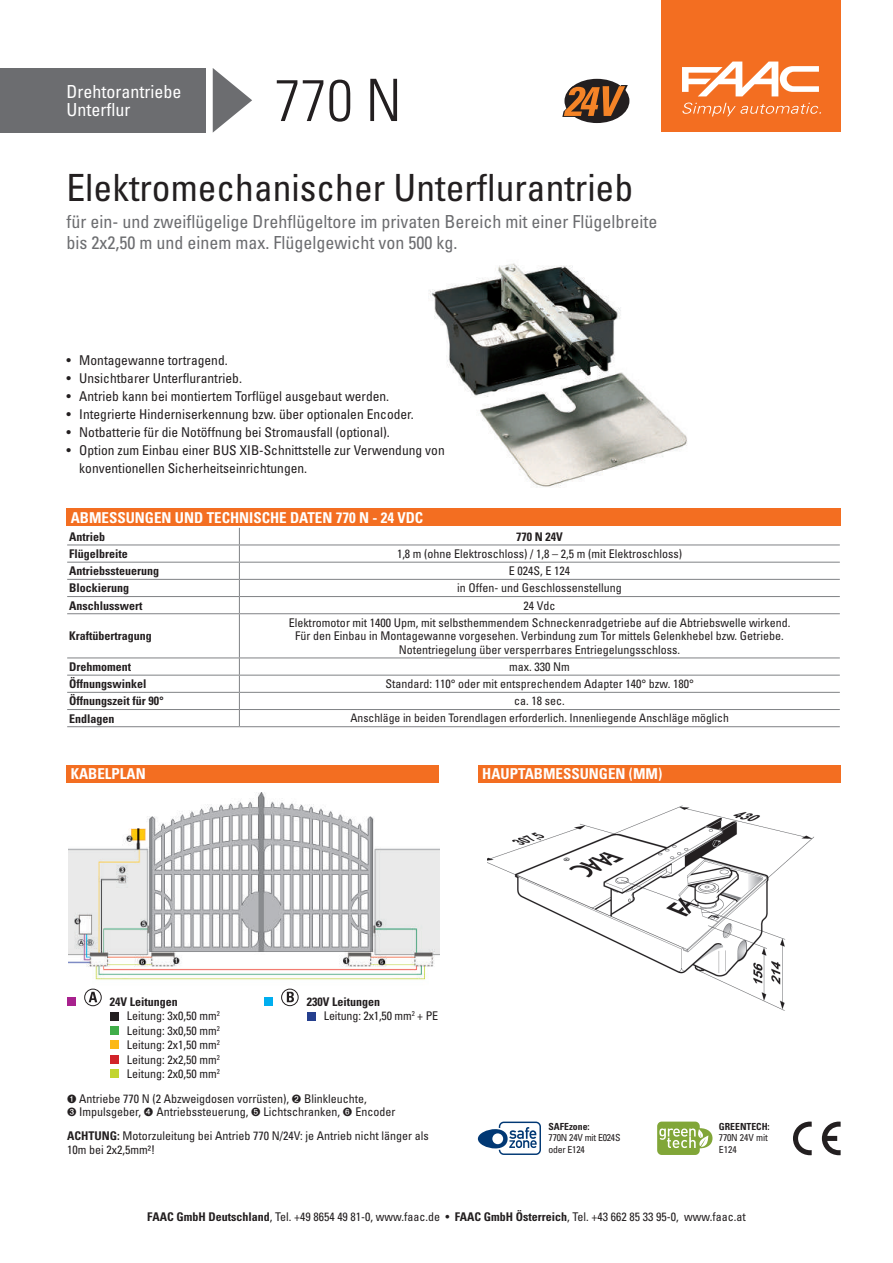
<style>
.page{position:relative;width:893px;height:1263px;background:#fff}
.page>*{position:absolute;margin:0;border:0;box-sizing:border-box;transform-origin:0 0}
.t1{font:300 condensed 58.5px "Univers LT Std";color:#231f20}
.t2{font:condensed 37.5px "Univers LT Std";color:#231f20}
.t3{font:condensed 18px/21px "Univers LT Std";color:#6c6d70}
.t4{font:condensed 18px/18px "Univers LT Std";color:#fff}
.t5{font:700 condensed 15px "Univers LT Std";color:#fff}
.t6{font:condensed 13.5px/18px "Univers LT Std";color:#231f20}
.t7{font:condensed 12px/14.4px "Univers LT Std";color:#231f20}
.t8{font:700 condensed 12px "Univers LT Std";color:#231f20}
.t9{font:condensed 11.7px "Univers LT Std";color:#231f20}
.t10{font:condensed 9.75px/11.7px "Univers LT Std";letter-spacing:-.02em;color:#231f20}
.t11{font:700 condensed 9.75px "Univers LT Std";color:#231f20}
.t12{font:condensed 9.75px/11.7px "Univers LT Std";color:#231f20}
.s1{font-weight:700}
</style>
<div class="page">
<img style="left:429px;top:263px;width:258px;height:224px">
<svg style="left:657px;top:1121px;width:55px;height:34px"></svg>
<div style="left:67px;top:765px;width:372px;height:17px;background:#f36e21"></div>
<div style="left:478px;top:765px;width:363px;height:17px;background:#f36e21"></div>
<svg style="left:213px;top:68px;width:39px;height:65px"></svg>
<div style="left:0;top:68px;width:205px;height:65px;background:#6c6d70"></div>
<svg style="left:793px;top:1121px;width:48px;height:34px"></svg>
<div style="left:67px;top:509px;width:774px;height:17px;background:#f36e21"></div>
<div style="left:499px;top:1121px;width:42px;height:34px;border:1px solid #013874;border-radius:4px"></div>
<svg style="left:478px;top:1127px;width:59px;height:21px"></svg>
<img style="left:488px;top:805px;width:326px;height:206px">
<hr style="left:67px;top:545px;width:172px;height:1px;background:#808285">
<hr style="left:67px;top:562px;width:172px;height:1px;background:#808285">
<hr style="left:67px;top:579px;width:172px;height:1px;background:#808285">
<hr style="left:67px;top:596px;width:172px;height:1px;background:#808285">
<hr style="left:67px;top:613px;width:172px;height:1px;background:#808285">
<hr style="left:67px;top:657px;width:172px;height:1px;background:#808285">
<hr style="left:67px;top:675px;width:172px;height:1px;background:#808285">
<hr style="left:67px;top:692px;width:172px;height:1px;background:#808285">
<hr style="left:67px;top:709px;width:172px;height:1px;background:#808285">
<hr style="left:67px;top:726px;width:172px;height:1px;background:#808285">
<hr style="left:239px;top:579px;width:601px;height:1px;background:#808285">
<hr style="left:239px;top:709px;width:601px;height:1px;background:#808285">
<hr style="left:239px;top:726px;width:601px;height:1px;background:#808285">
<hr style="left:239px;top:675px;width:601px;height:1px;background:#808285">
<hr style="left:239px;top:692px;width:601px;height:1px;background:#808285">
<svg style="left:239px;top:658px;width:1px;height:68px"></svg>
<hr style="left:239px;top:596px;width:601px;height:1px;background:#808285">
<hr style="left:239px;top:613px;width:601px;height:1px;background:#808285">
<hr style="left:239px;top:614px;width:1px;height:43px;background:#808285">
<hr style="left:239px;top:657px;width:601px;height:1px;background:#808285">
<hr style="left:239px;top:545px;width:601px;height:1px;background:#808285">
<svg style="left:239px;top:528px;width:1px;height:85px"></svg>
<hr style="left:239px;top:562px;width:601px;height:1px;background:#808285">
<div style="left:564px;top:79px;width:65px;height:44px;background:#231f20;border-radius:50%"></div>
<svg style="left:562px;top:85px;width:66px;height:32px"></svg>
<img style="left:68px;top:792px;width:371px;height:208px">
<div style="left:67px;top:997px;width:9px;height:9px;background:#a8218e"></div>
<svg style="left:85px;top:989px;width:16px;height:17px"></svg>
<div style="left:84px;top:989px;width:17px;height:17px;border:1px solid #231f20;border-radius:50%"></div>
<svg style="left:89px;top:992px;width:8px;height:10px"></svg>
<div style="left:110px;top:1012px;width:8px;height:8px;background:#231f20"></div>
<div style="left:110px;top:1026px;width:8px;height:9px;background:#40ae49"></div>
<div style="left:110px;top:1041px;width:8px;height:8px;background:#fcb814"></div>
<div style="left:110px;top:1055px;width:8px;height:8px;background:#d1232a"></div>
<div style="left:110px;top:1069px;width:8px;height:9px;background:#c2d52f"></div>
<div style="left:264px;top:997px;width:9px;height:9px;background:#00aeef"></div>
<svg style="left:282px;top:989px;width:16px;height:17px"></svg>
<div style="left:281px;top:989px;width:17px;height:17px;border:1px solid #231f20;border-radius:50%"></div>
<svg style="left:287px;top:992px;width:7px;height:10px"></svg>
<div style="left:307px;top:1012px;width:8px;height:8px;background:#253f8e"></div>
<div style="left:661px;top:0;width:180px;height:132px;background:#f36e21"></div>
<svg style="left:682px;top:103px;width:139px;height:13px"></svg>
<svg style="left:682px;top:62px;width:137px;height:34px"></svg>
<h3 class="t4" style="left:67px;top:82px;width:116px">Drehtorantriebe<br>Unterflur</h3>
<h1 class="t1" style="left:275px;top:65px;width:128px">770 N</h1>
<h2 class="t2" style="left:67px;top:164px;width:568px">Elektromechanischer Unterflurantrieb</h2>
<h3 class="t3" style="left:67px;top:211px;width:592px">für ein- und zweiflügelige Drehflügeltore im privaten Bereich mit einer Flügelbreite bis 2x2,50 m und einem max. Flügelgewicht von 500 kg.</h3>
<p class="t6" style="left:67px;top:351px;width:163px">• Montagewanne tortragend.</p>
<p class="t6" style="left:67px;top:369px;width:177px">• Unsichtbarer Unterflurantrieb.</p>
<p class="t6" style="left:67px;top:387px;width:324px">• Antrieb kann bei montiertem Torflügel ausgebaut werden.</p>
<p class="t6" style="left:67px;top:405px;width:349px">• Integrierte Hinderniserkennung bzw. über optionalen Encoder.</p>
<p class="t6" style="left:67px;top:423px;width:325px">• Notbatterie für die Notöffnung bei Stromausfall (optional).</p>
<p class="t6" style="left:79px;top:441px;width:367px;text-indent:-13px">• Option zum Einbau einer BUS XIB-Schnittstelle zur Verwendung von konventionellen Sicherheitseinrichtungen.</p>
<p class="t5" style="left:71px;top:508px;width:74px">Abmessungen</p>
<p class="t5" style="left:175px;top:508px;width:41px">und techn</p>
<p class="t5" style="left:249px;top:508px;width:22px">ische</p>
<p class="t5" style="left:290px;top:508px;width:19px">Daten</p>
<p class="t5" style="left:336px;top:508px;width:89px">770 N - 24 VDC</p>
<p class="t8" style="left:69px;top:529px;width:37px">Antrieb</p>
<p class="t8" style="left:516px;top:529px;width:48px">770 N 24V</p>
<p class="t8" style="left:69px;top:546px;width:60px">Flügelbreite</p>
<p class="t7" style="left:397px;top:546px;width:287px">1,8 m (ohne Elektroschloss) / 1,8 – 2,5 m (mit Elektroschloss)</p>
<p class="t8" style="left:69px;top:563px;width:91px">Antriebssteuerung</p>
<p class="t7" style="left:509px;top:563px;width:63px">E 024S, E 124</p>
<p class="t8" style="left:69px;top:581px;width:61px">Blockierung</p>
<p class="t7" style="left:457px;top:581px;width:166px">in Offen- und Geschlossenstellung</p>
<p class="t8" style="left:69px;top:598px;width:75px">Anschlusswert</p>
<p class="t7" style="left:524px;top:598px;width:33px">24 Vdc</p>
<p class="t8" style="left:69px;top:629px;width:84px">Kraftübertragung</p>
<p class="t7" style="left:289px;top:615px;width:503px;line-height:13.5px;text-align:center">Elektromotor mit 1400 Upm, mit selbsthemmendem Schneckenradgetriebe auf die Abtriebswelle wirkend.<br>Für den Einbau in Montagewanne vorgesehen. Verbindung zum Tor mittels Gelenkhebel bzw. Getriebe.<br>Notentriegelung über versperrbares Entriegelungsschloss.</p>
<p class="t8" style="left:69px;top:659px;width:63px">Drehmoment</p>
<p class="t7" style="left:509px;top:659px;width:62px">max. 330 Nm</p>
<p class="t8" style="left:69px;top:676px;width:79px">Öffnungswinkel</p>
<p class="t7" style="left:385px;top:676px;width:310px">Standard: 110° oder mit entsprechendem Adapter 140° bzw. 180°</p>
<p class="t8" style="left:69px;top:694px;width:96px">Öffnungszeit für 90°</p>
<p class="t7" style="left:514px;top:694px;width:52px">ca. 18 sec.</p>
<p class="t8" style="left:69px;top:711px;width:47px">Endlagen</p>
<p class="t9" style="left:350px;top:711px;width:380px">Anschläge in beiden Torendlagen erforderlich. Innenliegende Anschläge möglich</p>
<p class="t5" style="left:71px;top:765px;width:66px">Kabe lplan</p>
<p class="t5" style="left:482px;top:765px;width:117px">Hauptabmessungen</p>
<p class="t5" style="left:629px;top:765px;width:35px">(mm)</p>
<p class="t7" style="left:127px;top:994px;width:95px;text-indent:-17px"><span class="s1">24V Leitungen<br></span>Leitung: 3x0,50 mm<sup>2<br></sup>Leitung: 3x0,50 mm<sup>2<br></sup>Leitung: 2x1,50 mm<sup>2<br></sup>Leitung: 2x2,50 mm<sup>2<br></sup>Leitung: 2x0,50 mm<sup>2</sup></p>
<p class="t7" style="left:324px;top:994px;width:116px;text-indent:-17px"><span class="s1">230V Leitungen<br></span>Leitung: 2x1,50 mm<sup>2</sup> + PE</p>
<p class="t7" style="left:67px;top:1091px;width:330px;line-height:13.5px">➊ Antriebe 770 N (2 Abzweigdosen vorrüsten), ➋ Blinkleuchte,<br>➌ Impulsgeber, ➍ Antriebssteuerung, ➎ Lichtschranken, ➏ Encoder</p>
<p class="t7" style="left:67px;top:1129px;width:363px;line-height:13.5px"><span class="s1">ACHTUNG:</span> Motorzuleitung bei Antrieb 770 N/24V: je Antrieb nicht länger als<br>10m bei 2x2,5mm²!</p>
<p class="t11" style="left:549px;top:1120px;width:43px">SAFEzone:</p>
<p class="t10" style="left:549px;top:1132px;width:73px">770N 24V mit E024S oder E124</p>
<p class="t11" style="left:719px;top:1120px;width:52px">GREENTECH:</p>
<p class="t12" style="left:719px;top:1132px;width:51px">770N 24V mit<br>E124</p>
<p class="t7" style="left:147px;top:1210px;width:600px"><span class="s1">FAAC GmbH Deutschland</span>, Tel. +49 8654 49 81-0, www.faac.de • <span class="s1">FAAC GmbH Österreich</span>, Tel. +43 662 85 33 95-0, www.faac.at</p>
</div>
